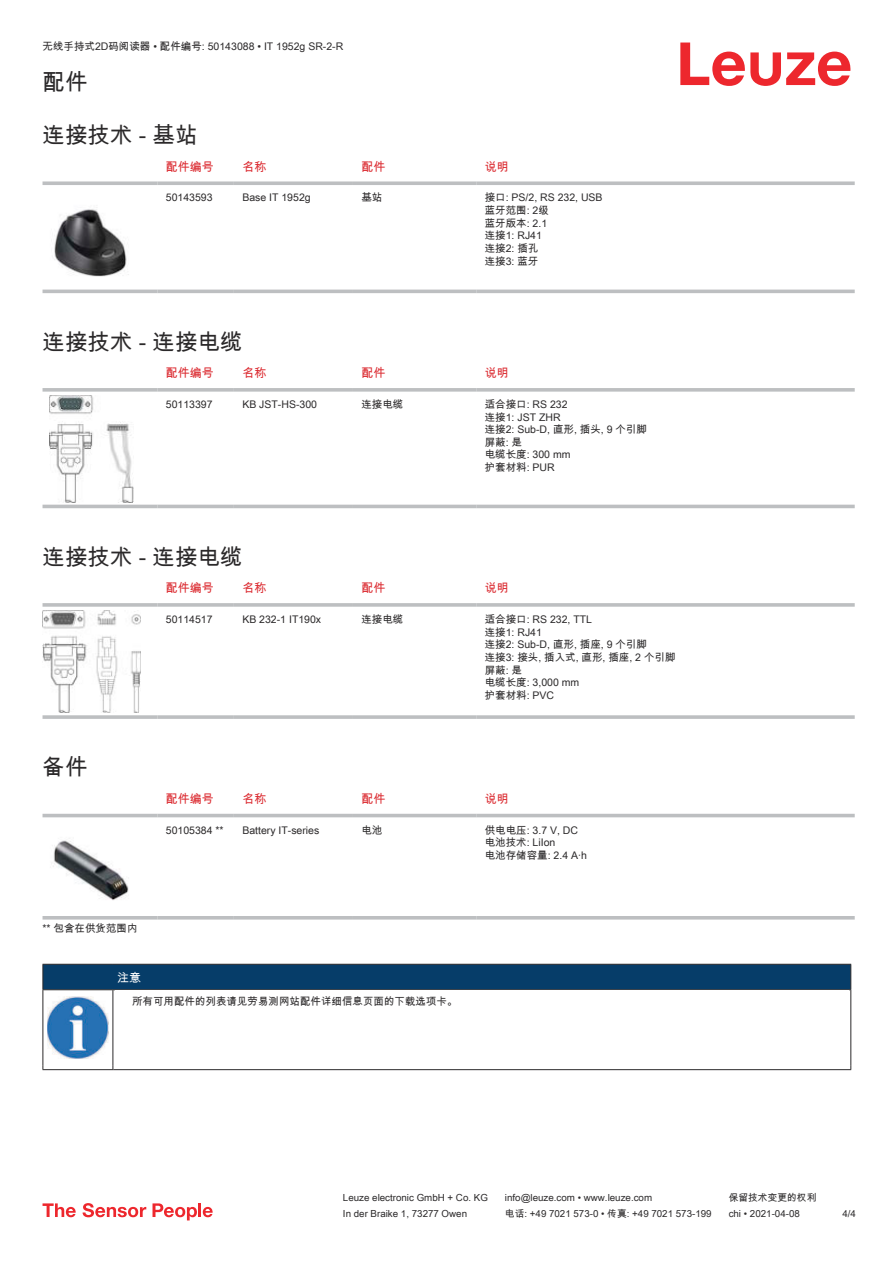
<style>
.page{position:relative;width:893px;height:1263px;background:#fff}
.page>*{position:absolute;margin:0;border:0;box-sizing:border-box;transform-origin:0 0}
.t1{font:22.5px "Arial Unicode MS";color:#2b292a}
.t2{font:12px "Arial Unicode MS";color:#db2a30}
.t3{font:12px "Arial Unicode MS";color:#fff}
.t4{font:10.5px/12.6px "Arial Unicode MS";color:#2b292a}
.t5{font:9.75px "Arial Unicode MS";color:#2b292a}
</style>
<div class="page">
<svg style="left:680px;top:43px;width:170px;height:43px"></svg>
<svg style="left:43px;top:289px;width:812px;height:5px;fill:#efeff0"></svg>
<svg style="left:43px;top:181px;width:114px;height:4px"></svg>
<svg style="left:157px;top:181px;width:77px;height:4px"></svg>
<svg style="left:234px;top:181px;width:119px;height:4px"></svg>
<svg style="left:353px;top:181px;width:123px;height:4px"></svg>
<svg style="left:476px;top:181px;width:379px;height:4px;background:#c4c6c8"></svg>
<hr style="left:43px;top:290px;width:114px;height:3px;background:#bdbfc1">
<hr style="left:157px;top:290px;width:77px;height:3px;background:#bdbfc1">
<hr style="left:234px;top:290px;width:119px;height:3px;background:#bdbfc1">
<hr style="left:353px;top:290px;width:123px;height:3px;background:#bdbfc1">
<hr style="left:476px;top:290px;width:379px;height:3px;background:#bdbfc1">
<img style="left:54px;top:209px;width:75px;height:68px">
<svg style="left:43px;top:395px;width:812px;height:114px"></svg>
<svg style="left:43px;top:388px;width:114px;height:4px"></svg>
<svg style="left:157px;top:388px;width:77px;height:4px"></svg>
<svg style="left:234px;top:388px;width:119px;height:4px"></svg>
<svg style="left:353px;top:388px;width:123px;height:4px"></svg>
<svg style="left:476px;top:388px;width:379px;height:4px;background:#c3c5c7"></svg>
<hr style="left:43px;top:505px;width:114px;height:3px;background:#bdbfc1">
<hr style="left:157px;top:505px;width:77px;height:3px;background:#bdbfc1">
<hr style="left:234px;top:505px;width:119px;height:3px;background:#bdbfc1">
<hr style="left:353px;top:505px;width:123px;height:3px;background:#bdbfc1">
<hr style="left:476px;top:505px;width:379px;height:3px;background:#bdbfc1">
<img style="left:49px;top:396px;width:84px;height:106px">
<svg style="left:43px;top:603px;width:114px;height:4px"></svg>
<hr style="left:157px;top:603px;width:77px;height:4px;background:#c5c7c8">
<svg style="left:234px;top:603px;width:119px;height:4px"></svg>
<svg style="left:353px;top:603px;width:123px;height:4px"></svg>
<hr style="left:476px;top:603px;width:379px;height:4px;background:#c5c7c8">
<svg style="left:43px;top:715px;width:114px;height:4px"></svg>
<hr style="left:157px;top:715px;width:77px;height:4px;background:#c4c6c8">
<svg style="left:234px;top:715px;width:119px;height:4px"></svg>
<svg style="left:353px;top:715px;width:123px;height:4px"></svg>
<hr style="left:476px;top:715px;width:379px;height:4px;background:#c4c6c8">
<img style="left:43px;top:611px;width:97px;height:102px">
<svg style="left:43px;top:813px;width:812px;height:107px"></svg>
<hr style="left:43px;top:814px;width:114px;height:3px;background:#bdbfc1">
<hr style="left:157px;top:814px;width:77px;height:3px;background:#bdbfc1">
<hr style="left:234px;top:814px;width:119px;height:3px;background:#bdbfc1">
<hr style="left:353px;top:814px;width:123px;height:3px;background:#bdbfc1">
<hr style="left:476px;top:814px;width:379px;height:3px;background:#bdbfc1">
<hr style="left:43px;top:916px;width:114px;height:3px;background:#bdbfc1">
<hr style="left:157px;top:916px;width:77px;height:3px;background:#bdbfc1">
<hr style="left:234px;top:916px;width:119px;height:3px;background:#bdbfc1">
<hr style="left:353px;top:916px;width:123px;height:3px;background:#bdbfc1">
<hr style="left:476px;top:916px;width:379px;height:3px;background:#bdbfc1">
<img style="left:43px;top:822px;width:97px;height:91px">
<div style="left:43px;top:964px;width:808px;height:26px;background:#063d69"></div>
<hr style="left:113px;top:989px;width:738px;height:1px;background:#2b292a">
<hr style="left:43px;top:990px;width:1px;height:75px;background:#2b292a">
<hr style="left:113px;top:990px;width:1px;height:75px;background:#2b292a">
<hr style="left:850px;top:990px;width:1px;height:75px;background:#2b292a">
<hr style="left:43px;top:1069px;width:70px;height:1px;background:#2b292a">
<hr style="left:113px;top:1069px;width:738px;height:1px;background:#2b292a">
<img style="left:47px;top:996px;width:61px;height:63px">
<svg style="left:43px;top:1203px;width:33px;height:14px"></svg>
<svg style="left:83px;top:1203px;width:63px;height:14px"></svg>
<svg style="left:153px;top:1203px;width:44px;height:17px"></svg>
<hr style="left:198px;top:1203px;width:3px;height:14px;background:#ed272d">
<svg style="left:203px;top:1207px;width:10px;height:10px"></svg>
<p class="t4" style="left:43px;top:40px;width:302px">无线手持式2D码阅读器 • 配件编号: 50143088 • IT 1952g SR-2-R</p>
<h1 class="t1" style="left:43px;top:66px;width:46px">配件</h1>
<h1 class="t1" style="left:43px;top:119px;width:157px">连接技术 - 基站</h1>
<p class="t2" style="left:166px;top:158px;width:49px">配件编号</p>
<p class="t2" style="left:242px;top:158px;width:25px">名称</p>
<p class="t2" style="left:361px;top:158px;width:25px">配件</p>
<p class="t2" style="left:485px;top:158px;width:25px">说明</p>
<p class="t4" style="left:166px;top:191px;width:48px">50143593</p>
<p class="t4" style="left:242px;top:191px;width:70px">Base IT 1952g</p>
<p class="t4" style="left:361px;top:191px;width:22px">基站</p>
<p class="t4" style="left:485px;top:191px;width:119px">接口: PS/2, RS 232, USB蓝牙范围: 2级<br>蓝牙版本: 2.1<br>连接1: RJ41<br>连接2: 插孔<br>连接3: 蓝牙</p>
<h1 class="t1" style="left:43px;top:325px;width:202px">连接技术 - 连接电缆</h1>
<p class="t2" style="left:166px;top:364px;width:49px">配件编号</p>
<p class="t2" style="left:242px;top:364px;width:25px">名称</p>
<p class="t2" style="left:361px;top:364px;width:25px">配件</p>
<p class="t2" style="left:485px;top:364px;width:25px">说明</p>
<p class="t4" style="left:166px;top:398px;width:48px">50113397</p>
<p class="t4" style="left:242px;top:398px;width:76px">KB JST-HS-300</p>
<p class="t4" style="left:361px;top:398px;width:43px">连接电缆</p>
<p class="t4" style="left:485px;top:398px;width:164px">适合接口: RS 232<br>连接1: JST ZHR<br>连接2: Sub-D, 直形, 插头, 9 个引脚屏蔽: 是<br>电缆长度: 300 mm<br>护套材料: PUR</p>
<h1 class="t1" style="left:43px;top:540px;width:202px">连接技术 - 连接电缆</h1>
<p class="t2" style="left:166px;top:579px;width:49px">配件编号</p>
<p class="t2" style="left:242px;top:579px;width:25px">名称</p>
<p class="t2" style="left:361px;top:579px;width:25px">配件</p>
<p class="t2" style="left:485px;top:579px;width:25px">说明</p>
<p class="t4" style="left:166px;top:613px;width:48px">50114517</p>
<p class="t4" style="left:242px;top:613px;width:80px">KB 232-1 IT190x</p>
<p class="t4" style="left:361px;top:613px;width:43px">连接电缆</p>
<p class="t4" style="left:485px;top:613px;width:192px">适合接口: RS 232, TTL<br>连接1: RJ41<br>连接2: Sub-D, 直形, 插座, 9 个引脚<br>连接3: 接头, 插入式, 直形, 插座, 2 个引脚屏蔽: 是<br>电缆长度: 3,000 mm<br>护套材料: PVC</p>
<h1 class="t1" style="left:43px;top:751px;width:46px">备件</h1>
<p class="t2" style="left:166px;top:790px;width:49px">配件编号</p>
<p class="t2" style="left:242px;top:790px;width:25px">名称</p>
<p class="t2" style="left:361px;top:790px;width:25px">配件</p>
<p class="t2" style="left:485px;top:790px;width:25px">说明</p>
<p class="t4" style="left:166px;top:823px;width:59px">50105384 **</p>
<p class="t4" style="left:242px;top:823px;width:79px">Battery IT-series</p>
<p class="t4" style="left:361px;top:823px;width:22px">电池</p>
<p class="t4" style="left:485px;top:823px;width:104px">供电电压: 3.7 V, DC电池技术: LiIon<br>电池存储容量: 2.4 A·h</p>
<p class="t4" style="left:43px;top:922px;width:97px">** 包含在供货范围内</p>
<p class="t3" style="left:117px;top:969px;width:25px">注意</p>
<p class="t4" style="left:132px;top:994px;width:327px">所有可用配件的列表请见劳易测网站配件详细信息页面的下载选项卡。</p>
<p class="t5" style="left:343px;top:1191px;width:146px">Leuze electronic GmbH + Co. KG</p>
<p class="t5" style="left:505px;top:1191px;width:149px">info@leuze.com • www.leuze.com</p>
<p class="t5" style="left:729px;top:1191px;width:89px">保留技术变更的权利</p>
<p class="t5" style="left:343px;top:1206px;width:126px">In der Braike 1, 73277 Owen</p>
<p class="t5" style="left:505px;top:1206px;width:208px">电话: +49 7021 573-0 • 传真: +49 7021 573-199</p>
<p class="t5" style="left:729px;top:1206px;width:73px">chi • 2021-04-08</p>
<p class="t5" style="left:842px;top:1206px;width:15px">4 /4</p>
</div>
